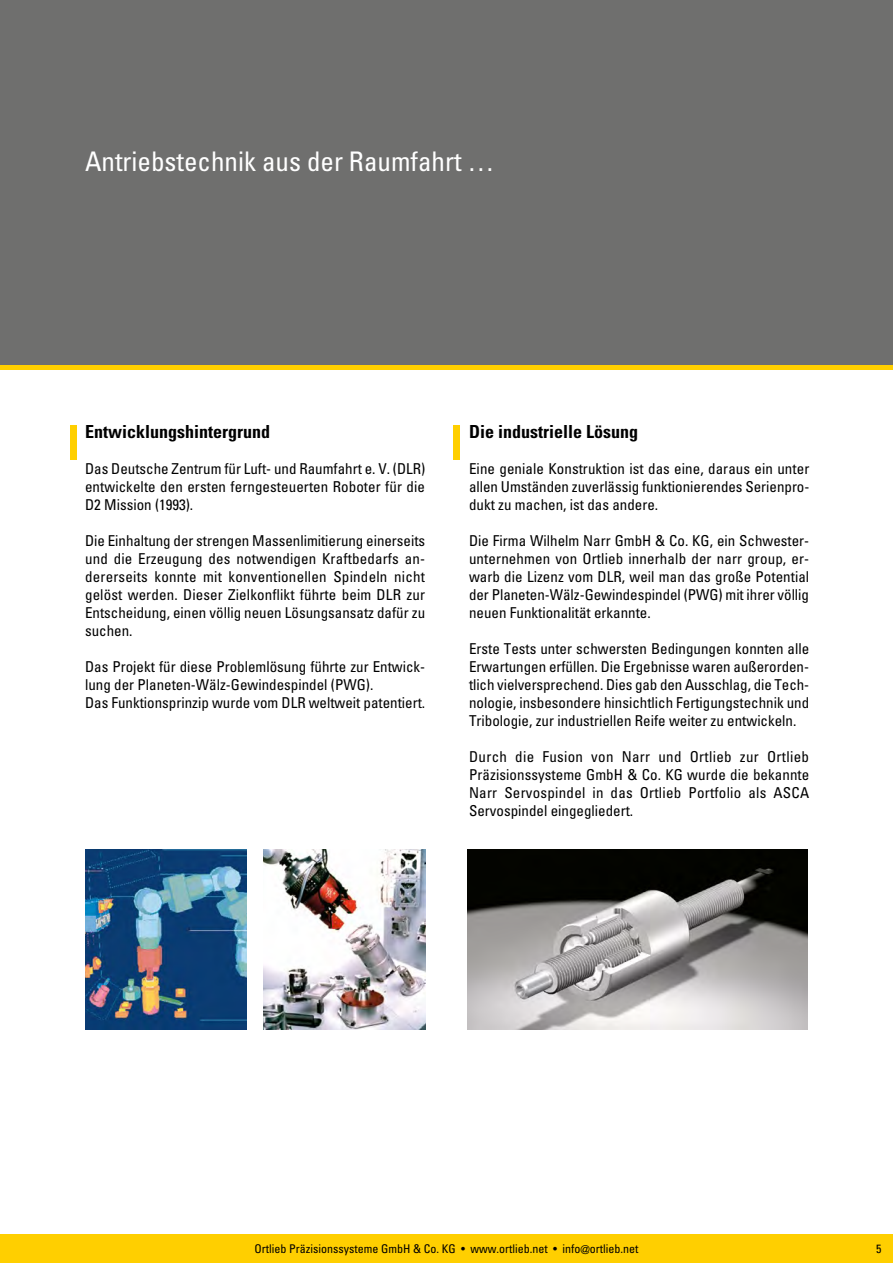
<style>
.page{position:relative;width:893px;height:1263px;background:#fff}
.page>*{position:absolute;margin:0;border:0;box-sizing:border-box;transform-origin:0 0}
.t1{font:condensed 27px "Univers LT Std";color:#fff}
.t2{font:700 condensed 18px "Univers LT Std";color:#000}
.t3{font:condensed 15px/18px "Univers LT Std";color:#000;text-align:justify}
.t4{font:condensed 12px "Univers LT Std";color:#000}
</style>
<div class="page">
<div style="left:0;top:1234px;width:893px;height:29px;background:#ffcf00"></div>
<div style="left:0;top:0;width:893px;height:370px;background:#6f6f6e"></div>
<div style="left:70px;top:425px;width:7px;height:34px;background:#ffcf00"></div>
<div style="left:453px;top:425px;width:6px;height:34px;background:#ffcf00"></div>
<hr style="left:0;top:366px;width:893px;height:4px;background:#ffcf00">
<img style="left:468px;top:850px;width:340px;height:180px">
<img style="left:85px;top:850px;width:162px;height:180px">
<img style="left:264px;top:850px;width:161px;height:180px">
<h1 class="t1" style="left:85px;top:144px;width:411px">Antriebstechnik aus der Raumfahrt …</h1>
<p class="t2" style="left:85px;top:421px;width:187px">Entwicklungshintergrund</p>
<p class="t3" style="left:85px;top:460px;width:342px">Das Deutsche Zentrum für Luft- und Raumfahrt e. V. (DLR) entwickelte den ersten ferngesteuerten Roboter für die D2 Mission (1993).</p>
<p class="t3" style="left:85px;top:532px;width:342px">Die Einhaltung der strengen Massenlimitierung einerseits und die Erzeugung des notwendigen Kraftbedarfs an&shy;dererseits konnte mit konventionellen Spindeln nicht gelöst werden. Dieser Zielkonflikt führte beim DLR zur Entscheidung, einen völlig neuen Lösungsansatz dafür zu suchen.</p>
<p class="t3" style="left:85px;top:658px;width:342px;text-align:left">Das Projekt für diese Problemlösung führte zur Entwick&shy;lung der Planeten-Wälz-Gewindespindel (PWG).<br>Das Funktionsprinzip wurde vom DLR weltweit patentiert.</p>
<p class="t2" style="left:469px;top:421px;width:170px">Die industrielle Lösung</p>
<p class="t3" style="left:469px;top:460px;width:342px">Eine geniale Konstruktion ist das eine, daraus ein unter allen Umständen zuverlässig funktionierendes Serienpro&shy;dukt zu machen, ist das andere.</p>
<p class="t3" style="left:469px;top:532px;width:342px">Die Firma Wilhelm Narr GmbH &amp; Co. KG, ein Schwester&shy;unternehmen von Ortlieb innerhalb der narr group, er&shy;warb die Lizenz vom DLR, weil man das große Potential der Planeten-Wälz-Gewindespindel (PWG) mit ihrer völlig neuen Funktionalität erkannte.</p>
<p class="t3" style="left:469px;top:640px;width:342px">Erste Tests unter schwersten Bedingungen konnten alle Erwartungen erfüllen. Die Ergebnisse waren außerorden&shy;tlich vielversprechend. Dies gab den Ausschlag, die Tech&shy;nologie, insbesondere hinsichtlich Fertigungstechnik und Tribologie, zur industriellen Reife weiter zu entwickeln.</p>
<p class="t3" style="left:469px;top:748px;width:342px">Durch die Fusion von Narr und Ortlieb zur Ortlieb Präzisionssysteme GmbH &amp; Co. KG wurde die bekannte Narr Servospindel in das Ortlieb Portfolio als ASCA Servospindel eingegliedert.</p>
<p class="t4" style="left:254px;top:1241px;width:386px">Ortlieb Präzisionssysteme GmbH &amp; Co. KG • www.ortlieb.net • info@ortlieb.net</p>
<p class="t4" style="left:876px;top:1241px;width:7px">5</p>
</div>
